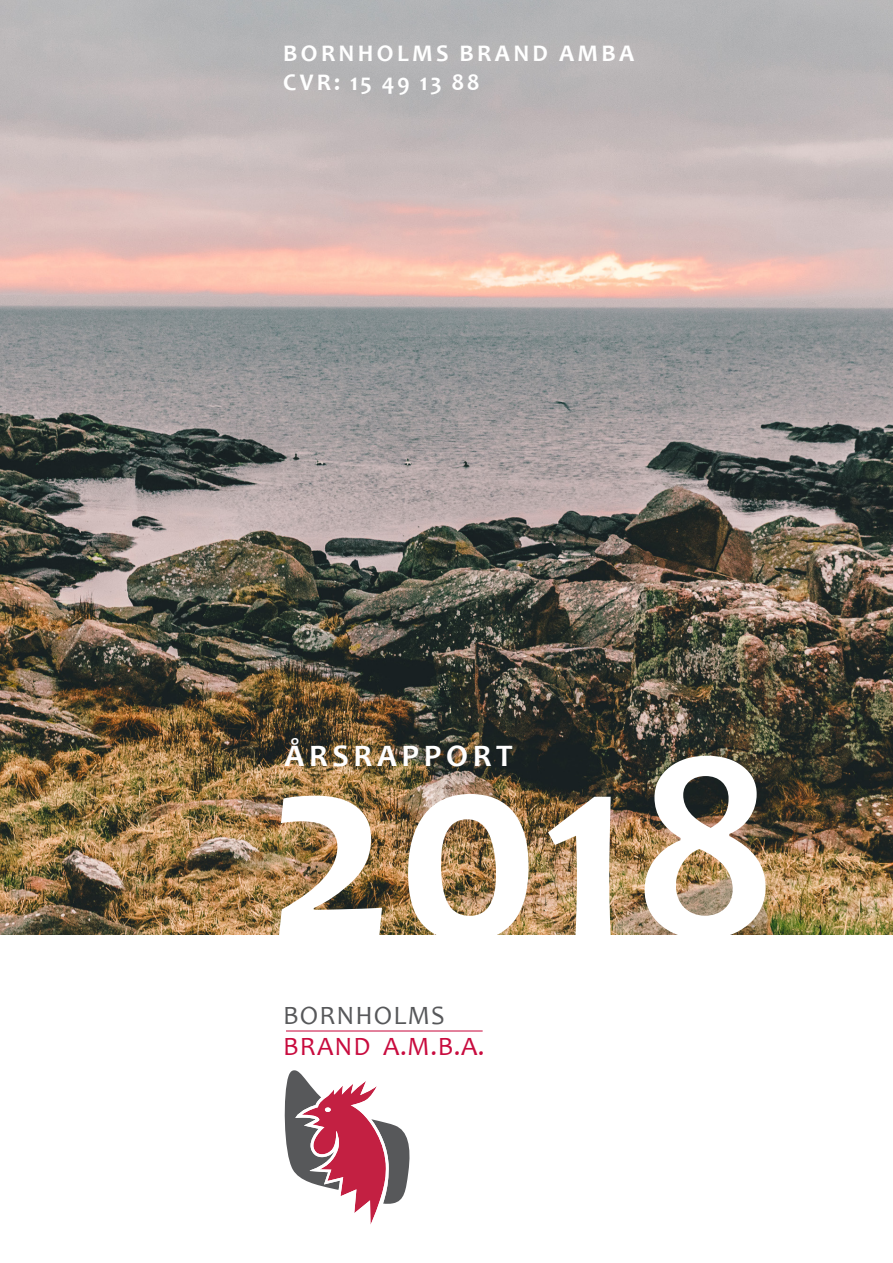
<style>
.page{position:relative;width:893px;height:1263px;background:#fff}
.page>*{position:absolute;margin:0;border:0;box-sizing:border-box;transform-origin:0 0}
.t1{font:700 270px "Candara";color:#fff}
.t2{font:700 31.5px "Candara";letter-spacing:.15em;color:#fff}
.t3{font:26.55px "Candara";letter-spacing:.04em;color:#c80b3e}
.t4{font:26.55px "Candara";letter-spacing:.04em;color:#57585a}
.t5{font:700 24px "Candara";letter-spacing:.14em;color:#fff}
.t6{font:700 24px "Candara";letter-spacing:.1em;color:#fff}
</style>
<div class="page">
<img style="left:0;top:0;width:893px;height:935px">
<svg style="left:284px;top:1070px;width:126px;height:155px"></svg>
<hr style="left:286px;top:1030px;width:197px;height:1px;background:#c80b3e">
<p class="t5" style="left:283px;top:38px;width:353px">BORNHOLMS BRAND AMBA</p>
<p class="t6" style="left:283px;top:67px;width:198px">CVR: 15 49 13 88</p>
<p class="t2" style="left:284px;top:736px;width:230px">ÅRSRAPPORT</p>
<p class="t1" style="left:266px;top:679px;width:513px">2018</p>
<p class="t4" style="left:283px;top:999px;width:163px">BORNHOLMS</p>
<p class="t3" style="left:283px;top:1029px;width:203px">BRAND A.M.B.A.</p>
</div>
